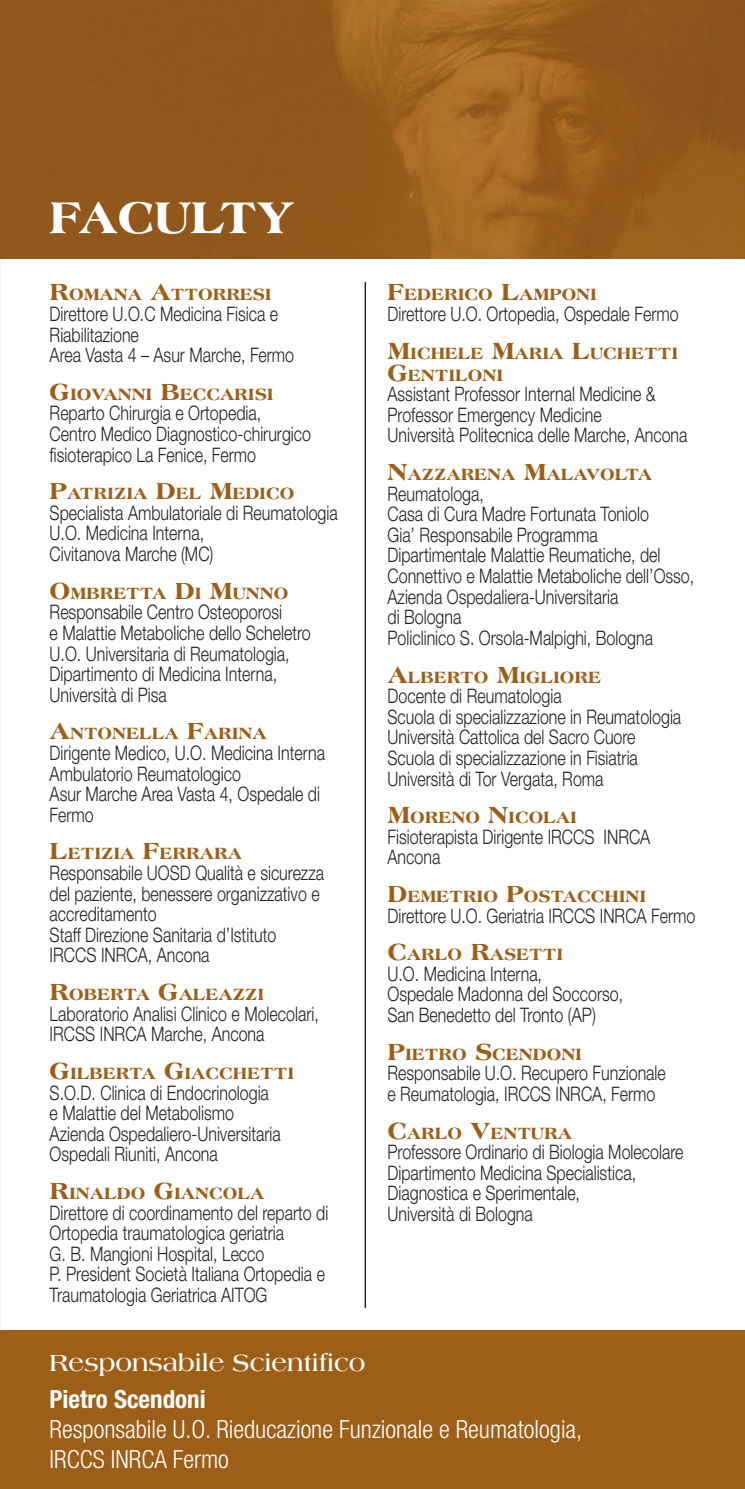
<style>
.page{position:relative;width:745px;height:1489px;background:#fff}
.page>*{position:absolute;margin:0;border:0;box-sizing:border-box;transform-origin:0 0}
.t1{font:800 47.5px "Americana Std";color:#fff}
.t2{font:300 condensed 25px/30px "Helvetica Neue LT Std";color:#fff}
.t3{font:700 25px "Americana Std";color:#fff}
.t4{font:700 condensed 25px "Helvetica Neue LT Std";color:#fff}
.t5{font:300 20px/20.5px "Helvetica Neue LT Std";color:#231f20;scale:.8 1}
.t6{font:800 17.5px/22px "Americana Std";color:#9d5f18}
.s1{font-size:25px}
</style>
<div class="page">
<div style="left:0;top:1330px;width:744px;height:158px;background:#9d5f18"></div>
<img style="left:0;top:0;width:744px;height:259px">
<hr style="left:364px;top:282px;width:2px;height:1025px;background:#231f20">
<h1 class="t1" style="left:50px;top:189px;width:246px">FACULTY</h1>
<p class="t6" style="left:50px;top:283px;width:223px"><span class="s1">R</span>OMANA <span class="s1">A</span>TTORRESI</p>
<p class="t5" style="left:50px;top:303px;width:307px">Direttore U.O.C Medicina Fisica e<br>Riabilitazione<br>Area Vasta 4 – Asur Marche, Fermo</p>
<p class="t6" style="left:50px;top:383px;width:225px"><span class="s1">G</span>IOVANNI <span class="s1">B</span>ECCARISI</p>
<p class="t5" style="left:50px;top:402px;width:328px">Reparto Chirurgia e Ortopedia,<br>Centro Medico Diagnostico-chirurgico fisioterapico La Fenice, Fermo</p>
<p class="t6" style="left:50px;top:482px;width:246px"><span class="s1">P</span>ATRIZIA <span class="s1">D</span>EL <span class="s1">M</span>EDICO</p>
<p class="t5" style="left:50px;top:502px;width:361px">Specialista Ambulatoriale di Reumatologia<br>U.O. Medicina Interna,<br>Civitanova Marche (MC)</p>
<p class="t6" style="left:50px;top:581px;width:240px"><span class="s1">O</span>MBRETTA <span class="s1">D</span>I <span class="s1">M</span>UNNO</p>
<p class="t5" style="left:50px;top:601px;width:328px">Responsabile Centro Osteoporosi<br>e Malattie Metaboliche dello Scheletro U.O. Universitaria di Reumatologia, Dipartimento di Medicina Interna, Università di Pisa</p>
<p class="t6" style="left:50px;top:722px;width:218px"><span class="s1">A</span>NTONELLA <span class="s1">F</span>ARINA</p>
<p class="t5" style="left:50px;top:742px;width:345px">Dirigente Medico, U.O. Medicina Interna<br>Ambulatorio Reumatologico<br>Asur Marche Area Vasta 4, Ospedale di<br>Fermo</p>
<p class="t6" style="left:50px;top:842px;width:194px"><span class="s1">L</span>ETIZIA <span class="s1">F</span>ERRARA</p>
<p class="t5" style="left:50px;top:862px;width:344px">Responsabile UOSD Qualità e sicurezza del paziente, benessere organizzativo e accreditamento<br>Staff Direzione Sanitaria d’Istituto<br>IRCCS INRCA, Ancona</p>
<p class="t6" style="left:50px;top:983px;width:216px"><span class="s1">R</span>OBERTA <span class="s1">G</span>ALEAZZI</p>
<p class="t5" style="left:50px;top:1002px;width:338px">Laboratorio Analisi Clinico e Molecolari,<br>IRCSS INRCA Marche, Ancona</p>
<p class="t6" style="left:50px;top:1061px;width:246px"><span class="s1">G</span>ILBERTA <span class="s1">G</span>IACCHETTI</p>
<p class="t5" style="left:50px;top:1081px;width:290px">S.O.D. Clinica di Endocrinologia e Malattie del Metabolismo<br>Azienda Ospedaliero-Universitaria<br>Ospedali Riuniti, Ancona</p>
<p class="t6" style="left:50px;top:1181px;width:216px"><span class="s1">R</span>INALDO <span class="s1">G</span>IANCOLA</p>
<p class="t5" style="left:50px;top:1201px;width:349px">Direttore di coordinamento del reparto di Ortopedia traumatologica geriatria<br>G. B. Mangioni Hospital, Lecco<br>P. President Società Italiana Ortopedia e Traumatologia Geriatrica AITOG</p>
<p class="t6" style="left:387px;top:283px;width:211px"><span class="s1">F</span>EDERICO <span class="s1">L</span>AMPONI</p>
<p class="t5" style="left:387px;top:303px;width:365px">Direttore U.O. Ortopedia, Ospedale Fermo</p>
<p class="t6" style="left:387px;top:341px;width:292px"><span class="s1">M</span>ICHELE <span class="s1">M</span>ARIA <span class="s1">L</span>UCHETTI<br><span class="s1">G</span>ENTILONI</p>
<p class="t5" style="left:387px;top:383px;width:376px">Assistant Professor Internal Medicine &amp;<br>Professor Emergency Medicine<br>Università Politecnica delle Marche, Ancona</p>
<p class="t6" style="left:387px;top:463px;width:266px"><span class="s1">N</span>AZZARENA <span class="s1">M</span>ALAVOLTA</p>
<p class="t5" style="left:387px;top:483px;width:385px">Reumatologa,<br>Casa di Cura Madre Fortunata Toniolo<br>Gia’ Responsabile Programma<br>Dipartimentale Malattie Reumatiche, del<br>Connettivo e Malattie Metaboliche dell’Osso,<br>Azienda Ospedaliera-Universitaria<br>di Bologna<br>Policlinico S. Orsola-Malpighi, Bologna</p>
<p class="t6" style="left:387px;top:665px;width:215px"><span class="s1">A</span>LBERTO <span class="s1">M</span>IGLIORE</p>
<p class="t5" style="left:387px;top:685px;width:368px">Docente di Reumatologia<br>Scuola di specializzazione in Reumatologia Università Cattolica del Sacro Cuore Scuola di specializzazione in Fisiatria Università di Tor Vergata, Roma</p>
<p class="t6" style="left:387px;top:806px;width:191px"><span class="s1">M</span>ORENO <span class="s1">N</span>ICOLAI</p>
<p class="t5" style="left:387px;top:826px;width:330px">Fisioterapista Dirigente IRCCS INRCA<br>Ancona</p>
<p class="t6" style="left:387px;top:885px;width:260px"><span class="s1">D</span>EMETRIO <span class="s1">P</span>OSTACCHINI</p>
<p class="t5" style="left:387px;top:904px;width:386px">Direttore U.O. Geriatria IRCCS INRCA Fermo</p>
<p class="t6" style="left:387px;top:943px;width:177px"><span class="s1">C</span>ARLO <span class="s1">R</span>ASETTI</p>
<p class="t5" style="left:387px;top:963px;width:296px">U.O. Medicina Interna,<br>Ospedale Madonna del Soccorso,<br>San Benedetto del Tronto (AP)</p>
<p class="t6" style="left:387px;top:1042px;width:196px"><span class="s1">P</span>IETRO <span class="s1">S</span>CENDONI</p>
<p class="t5" style="left:387px;top:1062px;width:349px">Responsabile U.O. Recupero Funzionale e Reumatologia, IRCCS INRCA, Fermo</p>
<p class="t6" style="left:387px;top:1121px;width:186px"><span class="s1">C</span>ARLO <span class="s1">V</span>ENTURA</p>
<p class="t5" style="left:387px;top:1141px;width:371px">Professore Ordinario di Biologia Molecolare Dipartimento Medicina Specialistica, Diagnostica e Sperimentale,<br>Università di Bologna</p>
<p class="t3" style="left:50px;top:1347px;width:317px">Responsabile Scientifico</p>
<p class="t4" style="left:50px;top:1383px;width:157px">Pietro Scendoni</p>
<p class="t2" style="left:50px;top:1413px;width:533px">Responsabile U.O. Rieducazione Funzionale e Reumatologia,<br>IRCCS INRCA Fermo</p>
</div>
